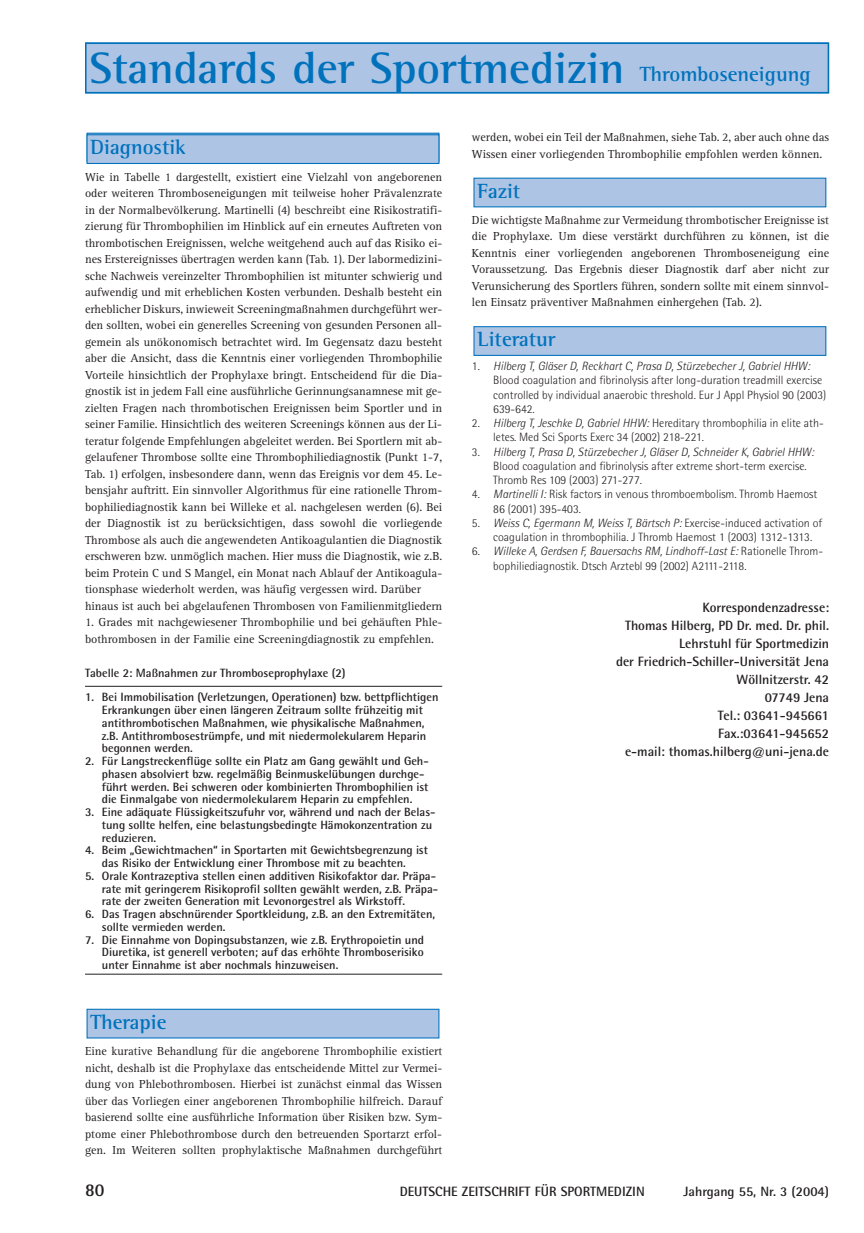
<style>
.page{position:relative;width:864px;height:1233px;background:#fff}
.page>*{position:absolute;margin:0;border:0;box-sizing:border-box;transform-origin:0 0}
.t1{font:700 45px "Rotis Semi Serif";color:#0072bc}
.t2{font:700 21px "Rotis Semi Serif";color:#0072bc}
.t3{font:700 18px "Rotis Semi Sans";color:#231f20}
.t4{font:700 13.5px/18px "Rotis Semi Sans";color:#231f20;text-align:right}
.t5{font:12px/16.5px "Rotis Serif";color:#231f20}
.t6{font:700 12px/12.8px "Rotis Semi Sans";color:#231f20}
.t7{font:300 12px/14.2px "Rotis Semi Sans";color:#231f20}
.s1{font-size:21px}
.s2{font-style:italic}
</style>
<div class="page">
<div style="left:87px;top:133px;width:352px;height:29px;border:1px solid #0072bc"></div>
<div style="left:86px;top:43px;width:742px;height:50px;background:#adc4e5"></div>
<div style="left:85px;top:43px;width:744px;height:50px;border:2px solid #0072bc"></div>
<div style="left:87px;top:1009px;width:352px;height:29px;background:#adc4e5"></div>
<div style="left:87px;top:1009px;width:352px;height:30px;border:1px solid #0072bc"></div>
<div style="left:87px;top:135px;width:352px;height:28px;background:#adc4e5"></div>
<div style="left:87px;top:134px;width:352px;height:30px;border:1px solid #0072bc"></div>
<div style="left:474px;top:327px;width:352px;height:28px;background:#adc4e5"></div>
<div style="left:473px;top:326px;width:353px;height:30px;border:1px solid #0072bc"></div>
<div style="left:474px;top:178px;width:352px;height:29px;background:#adc4e5"></div>
<div style="left:473px;top:178px;width:353px;height:29px;border:1px solid #0072bc"></div>
<hr style="left:85px;top:686px;width:357px;height:1px;background:#231f20">
<hr style="left:85px;top:974px;width:357px;height:1px;background:#231f20">
<h1 class="t1" style="left:90px;top:52px;width:713px">Standards der Sportmedizin <span class="s1">Untersuchung WS</span></h1>
<h2 class="t2" style="left:640px;top:66px;width:172px">Thromboseneigung</h2>
<h2 class="t2" style="left:91px;top:140px;width:96px">Diagnostik</h2>
<p class="t5" style="left:472px;top:130px;width:359px">werden, wobei ein Teil der Maßnahmen, siehe Tab. 2, aber auch ohne das<br>Wissen einer vorliegenden Thrombophilie empfohlen werden können.</p>
<h2 class="t2" style="left:104px;top:138px;width:78px">efinition</h2>
<p class="t5" style="left:85px;top:169px;width:359px">Wie in Tabelle 1 dargestellt, existiert eine Vielzahl von angeborenen oder weiteren Thromboseneigungen mit teilweise hoher Prävalenzrate in der Normalbevölkerung. Martinelli (4) beschreibt eine Risikostratifi&shy;zierung für Thrombophilien im Hinblick auf ein erneutes Auftreten von thrombotischen Ereignissen, welche weitgehend auch auf das Risiko ei&shy;nes Erstereignisses übertragen werden kann (Tab. 1). Der labormedizini&shy;sche Nachweis vereinzelter Thrombophilien ist mitunter schwierig und aufwendig und mit erheblichen Kosten verbunden. Deshalb besteht ein erheblicher Diskurs, inwieweit Screeningmaßnahmen durchgeführt wer&shy;den sollten, wobei ein generelles Screening von gesunden Personen all&shy;gemein als unökonomisch betrachtet wird. Im Gegensatz dazu besteht aber die Ansicht, dass die Kenntnis einer vorliegenden Thrombophilie Vorteile hinsichtlich der Prophylaxe bringt. Entscheidend für die Dia&shy;gnostik ist in jedem Fall eine ausführliche Gerinnungsanamnese mit ge&shy;zielten Fragen nach thrombotischen Ereignissen beim Sportler und in seiner Familie. Hinsichtlich des weiteren Screenings können aus der Li&shy;teratur folgende Empfehlungen abgeleitet werden. Bei Sportlern mit ab&shy;gelaufener Thrombose sollte eine Thrombophiliediagnostik (Punkt 1-7, Tab. 1) erfolgen, insbesondere dann, wenn das Ereignis vor dem 45. Le&shy;bensjahr auftritt. Ein sinnvoller Algorithmus für eine rationelle Throm&shy;bophiliediagnostik kann bei Willeke et al. nachgelesen werden (6). Bei der Diagnostik ist zu berücksichtigen, dass sowohl die vorliegende Thrombose als auch die angewendeten Antikoagulantien die Diagnostik erschweren bzw. unmöglich machen. Hier muss die Diagnostik, wie z.B. beim Protein C und S Mangel, ein Monat nach Ablauf der Antikoagula&shy;tionsphase wiederholt werden, was häufig vergessen wird. Darüber hinaus ist auch bei abgelaufenen Thrombosen von Familienmitgliedern</p>
<p class="t5" style="left:85px;top:615px;width:359px">1. Grades mit nachgewiesener Thrombophilie und bei gehäuften Phle&shy;bothrombosen in der Familie eine Screeningdiagnostik zu empfehlen.</p>
<p class="t6" style="left:85px;top:667px;width:262px">Tabelle 2: Maßnahmen zur Thromboseprophylaxe (2)</p>
<p class="t6" style="left:102px;top:692px;width:338px;text-indent:-17px">1. Bei Immobilisation (Verletzungen, Operationen) bzw. bettpflichtigen Erkrankungen über einen längeren Zeitraum sollte frühzeitig mit antithrombotischen Maßnahmen, wie physikalische Maßnahmen, z.B. Antithrombosestrümpfe, und mit niedermolekularem Heparin begonnen werden.</p>
<p class="t6" style="left:102px;top:756px;width:328px;text-indent:-17px">2. Für Langstreckenflüge sollte ein Platz am Gang gewählt und Geh&shy;phasen absolviert bzw. regelmäßig Beinmuskelübungen durchge&shy;führt werden. Bei schweren oder kombinierten Thrombophilien ist die Einmalgabe von niedermolekularem Heparin zu empfehlen.</p>
<p class="t6" style="left:102px;top:807px;width:335px;text-indent:-17px">3. Eine adäquate Flüssigkeitszufuhr vor, während und nach der Belas&shy;tung sollte helfen, eine belastungsbedingte Hämokonzentration zu reduzieren.</p>
<p class="t6" style="left:85px;top:845px;width:344px;text-align:center">4. Beim „Gewichtmachen“ in Sportarten mit Gewichtsbegrenzung ist das Risiko der Entwicklung einer Thrombose mit zu beachten.</p>
<p class="t6" style="left:102px;top:871px;width:338px;text-indent:-17px">5. Orale Kontrazeptiva stellen einen additiven Risikofaktor dar. Präpa&shy;rate mit geringerem Risikoprofil sollten gewählt werden, z.B. Präpa&shy;rate der zweiten Generation mit Levonorgestrel als Wirkstoff.</p>
<p class="t6" style="left:102px;top:909px;width:335px;text-indent:-17px">6. Das Tragen abschnürender Sportkleidung, z.B. an den Extremitäten, sollte vermieden werden.</p>
<p class="t6" style="left:102px;top:934px;width:324px;text-align:justify;text-indent:-17px">7. Die Einnahme von Dopingsubstanzen, wie z.B. Erythropoietin und Diuretika, ist generell verboten; auf das erhöhte Thromboserisiko unter Einnahme ist aber nochmals hinzuweisen.</p>
<h2 class="t2" style="left:91px;top:1014px;width:77px">Therapie</h2>
<p class="t5" style="left:85px;top:1044px;width:359px;text-align:justify">Eine kurative Behandlung für die angeborene Thrombophilie existiert nicht, deshalb ist die Prophylaxe das entscheidende Mittel zur Vermei&shy;dung von Phlebothrombosen. Hierbei ist zunächst einmal das Wissen über das Vorliegen einer angeborenen Thrombophilie hilfreich. Darauf basierend sollte eine ausführliche Information über Risiken bzw. Sym&shy;ptome einer Phlebothrombose durch den betreuenden Sportarzt erfol&shy;gen. Im Weiteren sollten prophylaktische Maßnahmen durchgeführt</p>
<h2 class="t2" style="left:478px;top:183px;width:44px">Fazit</h2>
<p class="t5" style="left:472px;top:213px;width:359px;text-align:justify">Die wichtigste Maßnahme zur Vermeidung thrombotischer Ereignisse ist die Prophylaxe. Um diese verstärkt durchführen zu können, ist die Kenntnis einer vorliegenden angeborenen Thromboseneigung eine Voraussetzung. Das Ergebnis dieser Diagnostik darf aber nicht zur Verunsicherung des Sportlers führen, sondern sollte mit einem sinnvol&shy;len Einsatz präventiver Maßnahmen einhergehen (Tab. 2).</p>
<h2 class="t2" style="left:478px;top:332px;width:80px">Literatur</h2>
<p class="t7" style="left:493px;top:360px;width:335px;text-indent:-21px">1. <span class="s2">Hilberg T, Gläser D, Reckhart C, Prasa D, Stürzebecher J, Gabriel HHW:<br></span>Blood coagulation and fibrinolysis after long-duration treadmill exercise controlled by individual anaerobic threshold. Eur J Appl Physiol 90 (2003)<br>639-642.</p>
<p class="t7" style="left:493px;top:417px;width:332px;text-indent:-21px">2. <span class="s2">Hilberg T, Jeschke D, Gabriel HHW:</span> Hereditary thrombophilia in elite ath&shy;letes. Med Sci Sports Exerc 34 (2002) 218-221.</p>
<p class="t7" style="left:493px;top:446px;width:322px;text-indent:-21px">3. <span class="s2">Hilberg T, Prasa D, Stürzebecher J, Gläser D, Schneider K, Gabriel HHW:<br></span>Blood coagulation and fibrinolysis after extreme short-term exercise.<br>Thromb Res 109 (2003) 271-277.</p>
<p class="t7" style="left:493px;top:488px;width:326px;text-indent:-21px">4. <span class="s2">Martinelli I:</span> Risk factors in venous thromboembolism. Thromb Haemost<br>86 (2001) 395-403.</p>
<p class="t7" style="left:493px;top:517px;width:331px;text-indent:-21px">5. <span class="s2">Weiss C, Egermann M, Weiss T, Bärtsch P:</span> Exercise-induced activation of coagulation in thrombophilia. J Thromb Haemost 1 (2003) 1312-1313.</p>
<p class="t7" style="left:493px;top:545px;width:331px;text-indent:-21px">6. <span class="s2">Willeke A, Gerdsen F, Bauersachs RM, Lindhoff-Last E:</span> Rationelle Throm&shy;bophiliediagnostik. Dtsch Arztebl 99 (2002) A2111-2118.</p>
<p class="t4" style="left:616px;top:600px;width:215px">Korrespondenzadresse:<br>Thomas Hilberg, PD Dr. med. Dr. phil.<br>Lehrstuhl für Sportmedizin<br>der Friedrich-Schiller-Universität Jena<br>Wöllnitzerstr. 42<br>07749 Jena<br>Tel.: 03641-945661<br>Fax.:03641-945652<br>e-mail: thomas.hilberg@uni-jena.de</p>
<h3 class="t3" style="left:85px;top:1184px;width:21px">80</h3>
<p class="t4" style="left:400px;top:1184px;width:247px">DEUTSCHE ZEITSCHRIFT FÜR SPORTMEDIZIN</p>
<p class="t4" style="left:684px;top:1184px;width:147px">Jahrgang 55, Nr. 3 (2004)</p>
</div>
